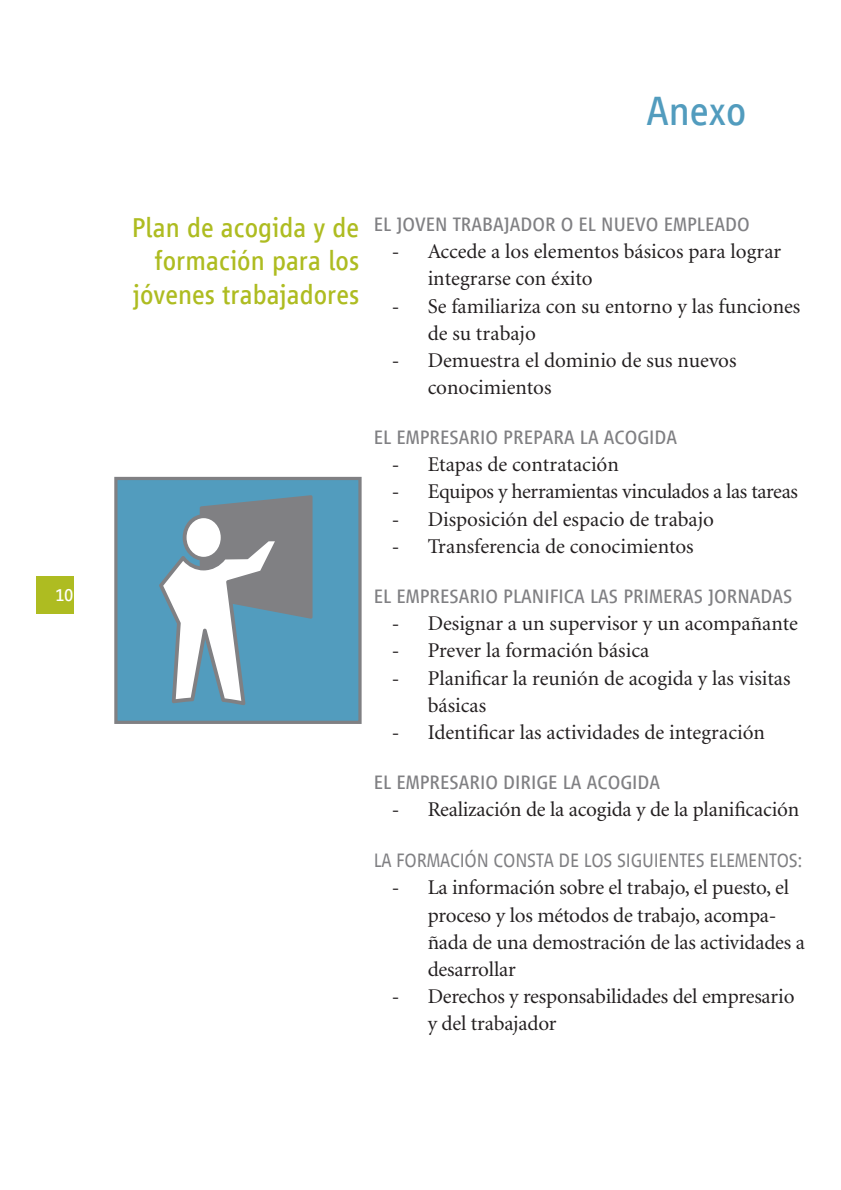
<style>
.page{position:relative;width:841px;height:1190px;background:#fff}
.page>*{position:absolute;margin:0;border:0;box-sizing:border-box;transform-origin:0 0}
.t1{font:42px "Vialog LT Com";color:#529cbe}
.t2{font:28px/33.6px "Vialog LT Com";color:#aebc21;text-align:right}
.t3{font:21px/27px "Minion";letter-spacing:-.005em;color:#231f20}
.t4{font:20px "Vialog LT Com";color:#808083}
.t5{font:300 20px "Vialog LT Com";letter-spacing:-.01em;color:#808083}
.t6{font:18px "Vialog LT Com";color:#fff}
</style>
<div class="page">
<div style="left:36px;top:576px;width:38px;height:38px;background:#aebc21"></div>
<div style="left:116px;top:478px;width:244px;height:244px;background:#529cbe"></div>
<div style="left:114px;top:477px;width:247px;height:247px;border:3px solid #808083"></div>
<svg style="left:159px;top:495px;width:153px;height:210px"></svg>
<p class="t6" style="left:55px;top:585px;width:20px">10</p>
<h1 class="t1" style="left:646px;top:87px;width:101px">ANEXO</h1>
<h2 class="t2" style="left:132px;top:210px;width:229px">PLAN DE ACOGIDA Y DE<br>FORMACIÓN PARA LOS<br>JÓVENES TRABAJADORES</h2>
<p class="t4" style="left:373px;top:214px;width:130px">EL JOVE N TRABAJAD</p>
<p class="t4" style="left:532px;top:214px;width:143px">OR O EL NUEVO EMPLEAD</p>
<p class="t4" style="left:736px;top:214px;width:14px">O</p>
<p class="t3" style="left:427px;top:239px;width:355px;text-indent:-36px">- Accede a los elementos básicos para lograr integrarse con éxito</p>
<p class="t3" style="left:427px;top:293px;width:374px;text-indent:-36px">- Se familiariza con su entorno y las funciones de su trabajo</p>
<p class="t3" style="left:427px;top:347px;width:310px;text-indent:-36px">- Demuestra el dominio de sus nuevos conocimientos</p>
<p class="t4" style="left:373px;top:427px;width:293px">EL EMPRESARIO PREPARA LA ACOGIDA</p>
<p class="t3" style="left:391px;top:452px;width:229px">- Etapas de contratación</p>
<p class="t3" style="left:391px;top:479px;width:407px">- Equipos y herramientas vinculados a las tareas</p>
<p class="t3" style="left:391px;top:506px;width:324px">- Disposición del espacio de trabajo</p>
<p class="t3" style="left:391px;top:533px;width:303px">- Transferencia de conocimientos</p>
<p class="t4" style="left:373px;top:586px;width:388px">EL EMPRESARIO PLANIFICA LAS PRIMERAS JORNADAS</p>
<p class="t3" style="left:391px;top:611px;width:407px">- Designar a un supervisor y un acompañante</p>
<p class="t3" style="left:391px;top:638px;width:259px">- Prever la formación básica</p>
<p class="t3" style="left:427px;top:665px;width:364px;text-indent:-36px">- Planificar la reunión de acogida y las visitas básicas</p>
<p class="t3" style="left:391px;top:719px;width:375px">- Identificar las actividades de integración</p>
<p class="t4" style="left:373px;top:772px;width:275px">EL EMPRESARIO DIRIGE LA ACOGIDA</p>
<p class="t3" style="left:391px;top:797px;width:409px">- Realización de la acogida y de la planificación</p>
<p class="t5" style="left:373px;top:850px;width:430px">LA FORMACIÓN CONSTA DE LOS SIGUIENTES ELEMENTOS:</p>
<p class="t3" style="left:427px;top:875px;width:378px;text-indent:-36px">- La información sobre el trabajo, el puesto, el proceso y los métodos de trabajo, acompa&shy;ñada de una demostración de las actividades a desarrollar</p>
<p class="t3" style="left:427px;top:983px;width:368px;text-indent:-36px">- Derechos y responsabilidades del empresario y del trabajador</p>
</div>
